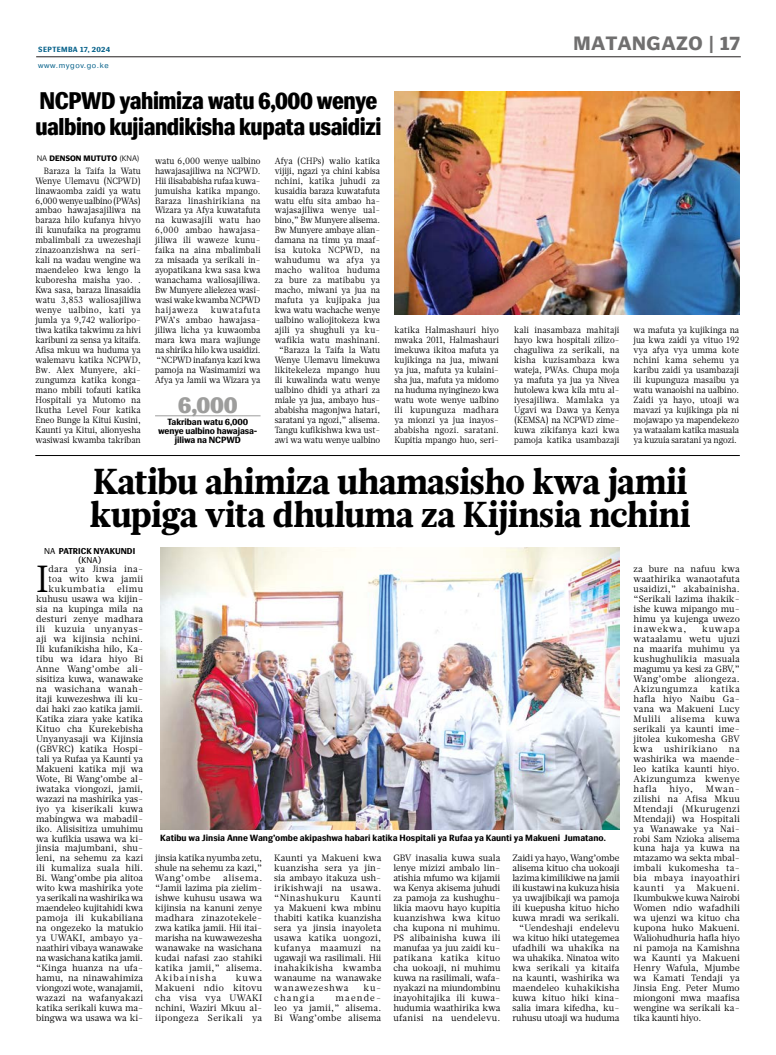
<style>
.page{position:relative;width:776px;height:1055px;background:#fff}
.page>*{position:absolute;margin:0;border:0;box-sizing:border-box;transform-origin:0 0}
.Paragraph_1_copy{font:37.6px "Glosa Text";color:#000}
.Main_headline{font:900 36px "Glosa Text";color:#000;scale:.95 1}
.EA_lead_headline{font:800 24px/26px "Siri";letter-spacing:-.02em;color:#000;scale:.89 1}
.Paragraph_1_copy-2{font:800 23px "Siri";color:#9d9d9c}
.t1{font:700 19.5px "Olisipone";letter-spacing:.025em;color:#706f6f}
.Paragraph_1_copy-3{font:9.1px/10px "Glosa Text";letter-spacing:.005em;color:#000;text-align:justify}
.Paragraph_1_copy-4{font:9.1px "Glosa Text";letter-spacing:.13em;color:#000}
.EA_bodytext{font:9px/10px "Glosa Text";color:#000;text-align:justify;scale:.93 1}
.EA_subhead{font:700 9px/9px "Siri";color:#000;text-align:center}
.NEW_Byline{font:700 8.5px/9.2px "Siri";color:#000;text-align:center}
.EA_byline_credit{font:700 8px "Olisipone";color:#000}
.t2{font:700 7.5px "Siri";letter-spacing:.05em;color:#046089}
.t3{font:7.5px "Pragmatica";letter-spacing:.08em;color:#046089}
.s1{font-family:"Siri";font-weight:800}
.s2{font-weight:300}
.s3{font-weight:400}
</style>
<div class="page">
<hr style="left:36px;top:57px;width:704px;height:1px;background:#231f20">
<img style="left:160px;top:547px;width:459px;height:282px">
<hr style="left:35px;top:455px;width:704px;height:1px;background:#000">
<hr style="left:155px;top:415px;width:105px;height:1px;background:#9d9d9c">
<img style="left:395px;top:91px;width:344px;height:223px">
<p class="t2" style="left:38px;top:45px;width:73px">SEPTEMBA 17, 2024</p>
<h3 class="t1" style="left:573px;top:31px;width:168px">MATANGAZO | <span class="s1">17</span></h3>
<p class="t3" style="left:38px;top:61px;width:72px">www.mygov.go.ke</p>
<p class="EA_lead_headline" style="left:35px;top:88px;width:390px">NCPWD yahimiza watu 6,000 wenye ualbino kujiandikisha kupata usaidizi</p>
<p class="EA_byline_credit" style="left:37px;top:153px;width:104px"><span class="s2">NA</span> DENSON MUTUTO <span class="s2">(KNA)</span></p>
<p class="EA_bodytext" style="left:35px;top:165px;width:115px;text-indent:8px">Baraza la Taifa la Watu Wenye Ulemavu (NCPWD) linawaomba zaidi ya watu 6,000 wenye ualbino (PWAs) ambao hawajasajiliwa na baraza hilo kufanya hivyo ili kunufaika na programu mbalimbali za uwezeshaji zinazoanzishwa na seri&shy;kali na wadau wengine wa maendeleo kwa lengo la kuboresha maisha yao. .<br>Kwa sasa, baraza linasaidia watu 3,853 waliosajiliwa wenye ualbino, kati ya jumla ya 9,742 walioripo&shy;tiwa katika takwimu za hivi karibuni za sensa ya kitaifa.<br>Afisa mkuu wa huduma ya walemavu katika NCPWD, Bw. Alex Munyere, aki&shy;zungumza katika konga&shy;mano mbili tofauti katika Hospitali ya Mutomo na Ikutha Level Four katika Eneo Bunge la Kitui Kusini, Kaunti ya Kitui, alionyesha wasiwasi kwamba takriban</p>
<p class="EA_bodytext" style="left:155px;top:156px;width:115px">watu 6,000 wenye ualbino hawajasajiliwa na NCPWD.<br>Hii ilisababisha rufaa kuwa&shy;jumuisha katika mpango.<br>Baraza linashirikiana na Wizara ya Afya kuwatafuta na kuwasajili watu hao 6,000 ambao hawajasa&shy;jiliwa ili waweze kunu&shy;faika na aina mbalimbali za misaada ya serikali in&shy;ayopatikana kwa sasa kwa wanachama waliosajiliwa.<br>Bw Munyere alielezea wasi&shy;wasi wake kwamba NCPWD haijaweza</p>
<p class="EA_bodytext" style="left:155px;top:305px;width:115px;text-indent:56px">kuwatafuta PWA’s ambao hawajasa&shy;jiliwa licha ya kuwaomba mara kwa mara wajiunge na shirika hilo kwa usaidizi. “NCPWD inafanya kazi kwa pamoja na Wasimamizi wa Afya ya Jamii wa Wizara ya</p>
<p class="Paragraph_1_copy-2" style="left:178px;top:391px;width:61px">6,000</p>
<p class="EA_subhead" style="left:158px;top:417px;width:101px">Takriban watu 6,000 wenye ualbino hawajasa&shy;jiliwa na NCPWD</p>
<p class="EA_bodytext" style="left:274px;top:156px;width:115px;text-align:center">Afya (CHPs) walio katika vijiji, ngazi ya chini kabisa nchini, katika juhudi za kusaidia baraza kuwatafuta watu elfu sita ambao ha&shy;wajasajiliwa wenye ual&shy;bino,” Bw Munyere alisema.<br>Bw Munyere ambaye alian&shy;damana na timu ya maaf&shy;isa kutoka NCPWD, na wahudumu wa afya ya macho walitoa huduma za bure za matibabu ya macho, miwani ya jua na mafuta ya kujipaka jua kwa watu wachache wenye ualbino waliojitokeza kwa ajili ya shughuli ya ku&shy;wafikia watu mashinani. “Baraza la Taifa la Watu<br>Wenye Ulemavu limekuwa likitekeleza mpango huu ili kuwalinda watu wenye ualbino dhidi ya athari za miale ya jua, ambayo hus&shy;ababisha magonjwa hatari, saratani ya ngozi,” alisema.<br>Tangu kufikishwa kwa ust&shy;awi wa watu wenye ualbino</p>
<p class="EA_bodytext" style="left:394px;top:325px;width:114px">katika Halmashauri hiyo mwaka 2011, Halmashauri imekuwa ikitoa mafuta ya kujikinga na jua, miwani ya jua, mafuta ya kulaini&shy;sha jua, mafuta ya midomo na huduma nyinginezo kwa watu wote wenye ualbino ili kupunguza madhara ya mionzi ya jua inayos&shy;ababisha ngozi. saratani.<br>Kupitia mpango huo, seri-</p>
<p class="EA_bodytext" style="left:514px;top:325px;width:115px">kali inasambaza mahitaji hayo kwa hospitali zilizo&shy;chaguliwa za serikali, na kisha kuzisambaza kwa wateja, PWAs. Chupa moja ya mafuta ya jua ya Nivea hutolewa kwa kila mtu al&shy;iyesajiliwa. Mamlaka ya Ugavi wa Dawa ya Kenya (KEMSA) na NCPWD zime&shy;kuwa zikifanya kazi kwa pamoja katika usambazaji</p>
<p class="EA_bodytext" style="left:633px;top:325px;width:115px">wa mafuta ya kujikinga na jua kwa zaidi ya vituo 192 vya afya vya umma kote nchini kama sehemu ya karibu zaidi ya usambazaji ili kupunguza masaibu ya watu wanaoishi na ualbino.<br>Zaidi ya hayo, utoaji wa mavazi ya kujikinga pia ni mojawapo ya mapendekezo ya wataalam katika masuala ya kuzuia saratani ya ngozi.</p>
<p class="Main_headline" style="left:93px;top:458px;width:626px">Katibu ahimiza uhamasisho kwa jamii</p>
<p class="Main_headline" style="left:90px;top:491px;width:633px">kupiga vita dhuluma za Kijinsia nchini</p>
<p class="NEW_Byline" style="left:44px;top:546px;width:92px"><span class="s3">NA</span> PATRICK NYAKUNDI <span class="s3">(KNA)</span></p>
<p class="Paragraph_1_copy" style="left:36px;top:554px;width:14px">I</p>
<p class="Paragraph_1_copy-3" style="left:49px;top:564px;width:96px">dara ya Jinsia ina&shy;toa wito kwa jamii kukumbatia</p>
<p class="Paragraph_1_copy-3" style="left:36px;top:584px;width:109px;text-indent:81px">elimu kuhusu usawa wa kijin&shy;sia na kupinga mila na desturi zenye madhara ili kuzuia unyanyas&shy;aji wa kijinsia nchini.<br>Ili kufanikisha hilo, Ka&shy;tibu wa idara hiyo Bi Anne Wang’ombe ali&shy;sisitiza kuwa, wanawake na wasichana wanah&shy;itaji kuwezeshwa ili ku&shy;dai haki zao katika jamii.<br>Katika ziara yake katika Kituo cha Kurekebisha Unyanyasaji wa Kijinsia (GBVRC) katika Hospi&shy;tali ya Rufaa ya Kaunti ya Makueni katika mji wa Wote, Bi Wang’ombe al&shy;iwataka viongozi, jamii, wazazi na mashirika yas&shy;iyo ya kiserikali kuwa mabingwa wa mabadil&shy;iko. Alisisitiza umuhimu wa kufikia usawa wa ki&shy;jinsia majumbani, shu&shy;leni, na sehemu za kazi ili kumaliza suala hili.<br>Bi. Wang’ombe pia alitoa wito kwa mashirika yote ya serikali na washirika wa maendeleo kujitahidi kwa pamoja ili kukabiliana na ongezeko la matukio ya UWAKI, ambayo ya&shy;naathiri vibaya wanawake na wasichana katika jamii. “Kinga huanza na ufa&shy;hamu, na ninawahimiza viongozi wote, wanajamii, wazazi na wafanyakazi katika serikali kuwa ma&shy;bingwa wa usawa wa ki-</p>
<p class="EA_subhead" style="left:160px;top:834px;width:447px">Katibu wa Jinsia Anne Wang’ombe akipashwa habari katika Hospitali ya Rufaa ya Kaunti ya Makueni Jumatano.</p>
<p class="Paragraph_1_copy-3" style="left:155px;top:853px;width:108px">jinsia katika nyumba zetu, shule na sehemu za kazi,” Wang’ombe</p>
<p class="Paragraph_1_copy-3" style="left:155px;top:873px;width:108px;text-indent:68px">alisema. “Jamii lazima pia zielim&shy;ishwe kuhusu usawa wa kijinsia na kanuni zenye madhara zinazotekele&shy;zwa katika jamii. Hii itai&shy;marisha na kuwawezesha wanawake na wasichana kudai nafasi zao stahiki katika jamii,” alisema.<br>Akibainisha</p>
<p class="Paragraph_1_copy-3" style="left:155px;top:973px;width:108px;text-indent:80px">kuwa Makueni ndio kitovu cha visa vya UWAKI nchini, Waziri Mkuu al&shy;iipongeza Serikali ya</p>
<p class="Paragraph_1_copy-3" style="left:274px;top:853px;width:108px">Kaunti ya Makueni kwa kuanzisha sera ya jin&shy;sia ambayo itakuza ush&shy;irikishwaji na usawa. “Ninashukuru Kaunti ya Makueni kwa mbinu thabiti katika kuanzisha sera ya jinsia inayoleta usawa katika uongozi, kufanya maamuzi na ugawaji wa rasilimali. Hii inahakikisha kwamba wanaume na wanawake wanawezeshwa</p>
<p class="Paragraph_1_copy-3" style="left:363px;top:983px;width:19px">ku-</p>
<p class="Paragraph_1_copy-3" style="left:274px;top:992px;width:108px;text-indent:61px">maende&shy;leo ya jamii,” alisema.<br>Bi Wang’ombe alisema</p>
<p class="Paragraph_1_copy-4" style="left:274px;top:991px;width:42px">changia</p>
<p class="Paragraph_1_copy-3" style="left:393px;top:853px;width:108px">GBV inasalia kuwa suala lenye mizizi ambalo lin&shy;atishia mfumo wa kijamii wa Kenya akisema juhudi za pamoja za kushughu&shy;likia maovu hayo kupitia kuanzishwa kwa kituo cha kupona ni muhimu.<br>PS alibainisha kuwa ili manufaa ya juu zaidi ku&shy;patikana katika kituo cha uokoaji, ni muhimu kuwa na rasilimali, wafa&shy;nyakazi na miundombinu inayohitajika ili kuwa&shy;hudumia waathirika kwa ufanisi na uendelevu.</p>
<p class="Paragraph_1_copy-3" style="left:512px;top:853px;width:108px;text-align:right">Zaidi ya hayo, Wang’ombe alisema kituo cha uokoaji lazima kimilikiwe na jamii ili kustawi na kukuza hisia ya uwajibikaji wa pamoja ili kuepusha kituo hicho kuwa mradi wa serikali. “Uendeshaji endelevu wa kituo hiki utategemea ufadhili wa uhakika na wa uhakika. Ninatoa wito kwa serikali ya kitaifa na kaunti, washirika wa maendeleo kuhakikisha kuwa kituo hiki kina&shy;salia imara kifedha, ku&shy;ruhusu utoaji wa huduma</p>
<p class="Paragraph_1_copy-3" style="left:633px;top:564px;width:108px">za bure na nafuu kwa waathirika wanaotafuta usaidizi,” akabainisha. “Serikali lazima ihakik&shy;ishe kuwa mipango mu&shy;himu ya kujenga uwezo inawekwa,</p>
<p class="Paragraph_1_copy-3" style="left:633px;top:624px;width:108px;text-indent:69px">kuwapa wataalamu wetu ujuzi na maarifa muhimu ya kushughulikia masuala magumu ya kesi za GBV,” Wang’ombe aliongeza.<br>Akizungumza</p>
<p class="Paragraph_1_copy-3" style="left:633px;top:684px;width:108px;text-indent:76px">katika hafla hiyo Naibu Ga&shy;vana wa Makueni Lucy Mulili alisema kuwa serikali ya kaunti ime&shy;jitolea kukomesha GBV kwa ushirikiano na washirika wa maende&shy;leo katika kaunti hiyo.<br>Akizungumza kwenye hafla</p>
<p class="Paragraph_1_copy-3" style="left:669px;top:783px;width:25px">hiyo,</p>
<p class="Paragraph_1_copy-3" style="left:633px;top:783px;width:108px;text-indent:72px">Mwan&shy;zilishi na Afisa Mkuu Mtendaji (Mkurugenzi Mtendaji) wa Hospitali ya Wanawake ya Nai&shy;robi Sam Nzioka alisema kuna haja ya kuwa na mtazamo wa sekta mbal&shy;imbali kukomesha ta&shy;bia mbaya inayoathiri kaunti ya Makueni.<br>Ikumbukwe kuwa Nairobi Women ndio wafadhili wa ujenzi wa kituo cha kupona huko Makueni.<br>Waliohudhuria hafla hiyo ni pamoja na Kamishna wa Kaunti ya Makueni Henry Wafula, Mjumbe wa Kamati Tendaji ya Jinsia Eng. Peter Mumo miongoni mwa maafisa wengine wa serikali ka&shy;tika kaunti hiyo.</p>
</div>
